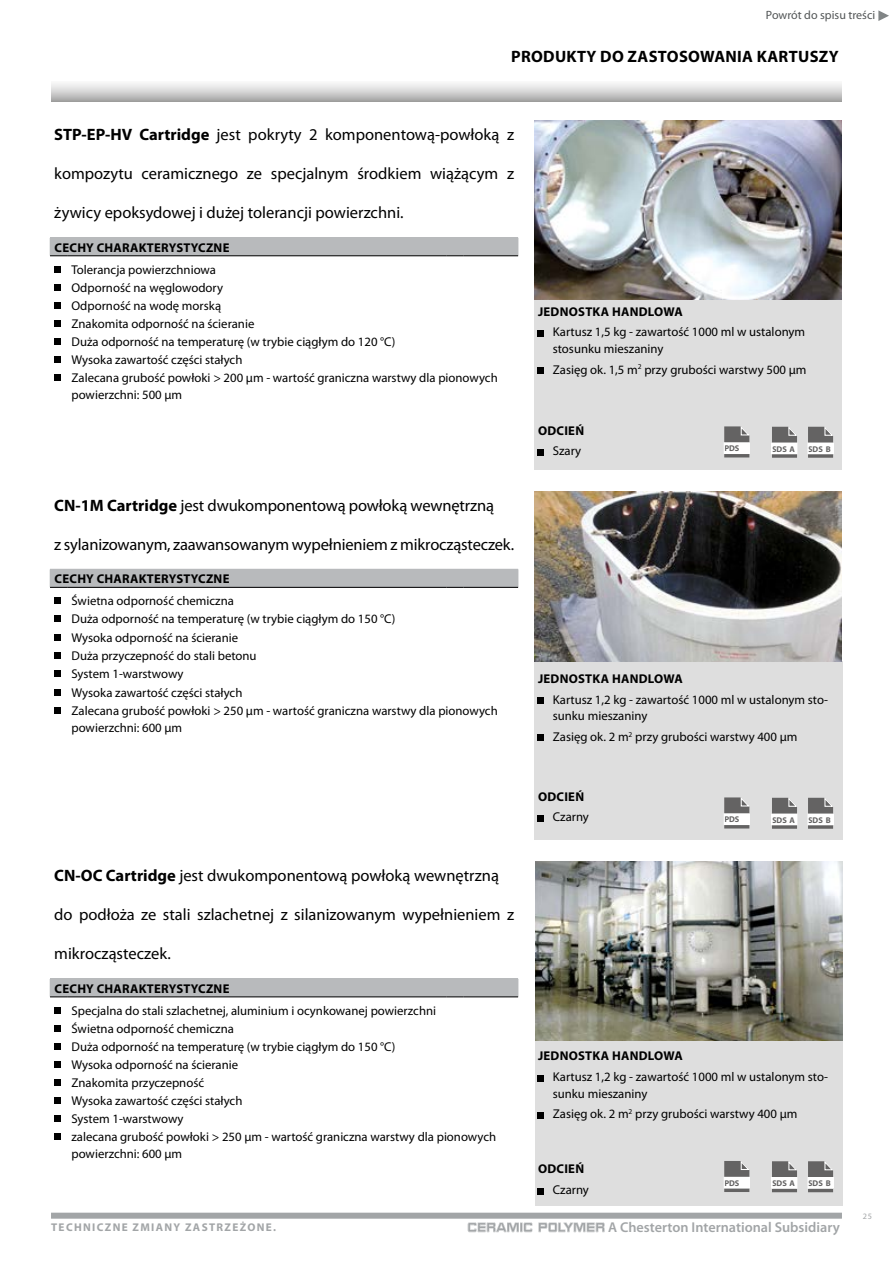
<style>
.page{position:relative;width:893px;height:1263px;background:#fff}
.page>*{position:absolute;margin:0;border:0;box-sizing:border-box;transform-origin:0 0}
.t1{font:16.5px "Myriad Pro";color:#000}
.t2{font:700 16.5px "Myriad Pro";letter-spacing:.02em;color:#000}
.t3{font:600 14.25px "Myriad Pro";color:#a2a5a7}
.t4{font:12.75px/18px "Myriad Pro";color:#000}
.t5{font:700 12.75px "Myriad Pro";letter-spacing:.02em;color:#000}
.t6{font:12px "Myriad Pro";color:#525556}
.t7{font:700 11.25px "Myriad Pro";letter-spacing:.12em;color:#a2a5a7}
.t8{font:700 8.4px "Myriad Pro";color:#646363}
.t9{font:700 8.25px "Myriad Pro";color:#646363}
.t10{font:8.25px "Myriad Pro";color:#a2a5a7}
.s1{font-weight:700}
</style>
<div class="page">
<div style="left:534px;top:299px;width:308px;height:170px;background:#dedede"></div>
<div style="left:534px;top:662px;width:309px;height:178px;background:#dedede"></div>
<div style="left:535px;top:1035px;width:308px;height:170px;background:#dedede"></div>
<img style="left:534px;top:121px;width:308px;height:178px">
<img style="left:534px;top:492px;width:308px;height:170px">
<img style="left:535px;top:862px;width:308px;height:178px">
<svg style="left:772px;top:426px;width:26px;height:32px"></svg>
<svg style="left:724px;top:426px;width:26px;height:31px"></svg>
<svg style="left:808px;top:426px;width:26px;height:32px"></svg>
<svg style="left:772px;top:797px;width:26px;height:32px"></svg>
<svg style="left:724px;top:797px;width:26px;height:31px"></svg>
<svg style="left:808px;top:797px;width:26px;height:32px"></svg>
<svg style="left:772px;top:1161px;width:26px;height:31px"></svg>
<svg style="left:724px;top:1161px;width:26px;height:31px"></svg>
<svg style="left:808px;top:1161px;width:26px;height:31px"></svg>
<div style="left:50px;top:238px;width:468px;height:18px;background:#b8babc"></div>
<hr style="left:67px;top:237px;width:379px;height:1px;background:#b8babc">
<svg style="left:446px;top:237px;width:17px;height:1px"></svg>
<hr style="left:463px;top:237px;width:55px;height:1px;background:#b8babc">
<svg style="left:518px;top:238px;width:1px;height:18px"></svg>
<svg style="left:50px;top:237px;width:17px;height:20px"></svg>
<hr style="left:67px;top:256px;width:379px;height:1px;background:#000">
<svg style="left:446px;top:256px;width:17px;height:1px"></svg>
<hr style="left:463px;top:256px;width:55px;height:1px;background:#000">
<svg style="left:54px;top:266px;width:6px;height:6px"></svg>
<svg style="left:54px;top:284px;width:6px;height:6px"></svg>
<svg style="left:54px;top:302px;width:6px;height:6px"></svg>
<svg style="left:54px;top:321px;width:6px;height:6px"></svg>
<svg style="left:54px;top:339px;width:6px;height:6px"></svg>
<svg style="left:54px;top:357px;width:6px;height:6px"></svg>
<svg style="left:54px;top:375px;width:6px;height:6px"></svg>
<div style="left:50px;top:569px;width:468px;height:18px;background:#b8babc"></div>
<svg style="left:518px;top:569px;width:1px;height:18px"></svg>
<svg style="left:50px;top:586px;width:17px;height:2px"></svg>
<hr style="left:67px;top:587px;width:379px;height:1px;background:#000">
<svg style="left:446px;top:587px;width:17px;height:1px"></svg>
<hr style="left:463px;top:587px;width:55px;height:1px;background:#000">
<svg style="left:54px;top:598px;width:6px;height:6px"></svg>
<svg style="left:54px;top:616px;width:6px;height:6px"></svg>
<svg style="left:54px;top:634px;width:6px;height:6px"></svg>
<svg style="left:54px;top:652px;width:6px;height:6px"></svg>
<svg style="left:54px;top:670px;width:6px;height:6px"></svg>
<svg style="left:54px;top:690px;width:6px;height:6px"></svg>
<svg style="left:54px;top:708px;width:6px;height:6px"></svg>
<div style="left:50px;top:979px;width:468px;height:18px;background:#b8babc"></div>
<hr style="left:67px;top:978px;width:379px;height:1px;background:#b8babc">
<svg style="left:446px;top:978px;width:17px;height:1px"></svg>
<hr style="left:463px;top:978px;width:55px;height:1px;background:#b8babc">
<svg style="left:518px;top:979px;width:1px;height:18px"></svg>
<svg style="left:50px;top:978px;width:17px;height:20px"></svg>
<hr style="left:67px;top:997px;width:379px;height:1px;background:#000">
<svg style="left:446px;top:997px;width:17px;height:1px"></svg>
<hr style="left:463px;top:997px;width:55px;height:1px;background:#000">
<svg style="left:54px;top:1007px;width:6px;height:6px"></svg>
<svg style="left:54px;top:1025px;width:6px;height:6px"></svg>
<svg style="left:54px;top:1043px;width:6px;height:6px"></svg>
<svg style="left:54px;top:1062px;width:6px;height:6px"></svg>
<svg style="left:54px;top:1080px;width:6px;height:6px"></svg>
<svg style="left:54px;top:1098px;width:6px;height:6px"></svg>
<svg style="left:54px;top:1116px;width:6px;height:6px"></svg>
<svg style="left:54px;top:1134px;width:6px;height:6px"></svg>
<svg style="left:538px;top:330px;width:6px;height:6px"></svg>
<svg style="left:538px;top:368px;width:6px;height:6px"></svg>
<svg style="left:538px;top:449px;width:6px;height:6px"></svg>
<svg style="left:538px;top:697px;width:6px;height:6px"></svg>
<svg style="left:538px;top:735px;width:6px;height:6px"></svg>
<svg style="left:538px;top:815px;width:6px;height:6px"></svg>
<svg style="left:538px;top:1075px;width:6px;height:6px"></svg>
<svg style="left:538px;top:1112px;width:6px;height:6px"></svg>
<svg style="left:538px;top:1188px;width:6px;height:6px"></svg>
<svg style="left:51px;top:83px;width:791px;height:18px;background:#d1d1d1"></svg>
<div style="left:51px;top:1213px;width:791px;height:6px;background:#a2a5a7"></div>
<svg style="left:468px;top:1222px;width:64px;height:10px"></svg>
<svg style="left:538px;top:1222px;width:67px;height:10px"></svg>
<svg style="left:878px;top:10px;width:11px;height:11px"></svg>
<p class="t6" style="left:766px;top:8px;width:111px">Powrót do spisu treści</p>
<p class="t2" style="left:511px;top:45px;width:329px">PRODUKTY DO ZASTOSOWANIA KARTUSZY</p>
<p class="t1" style="left:54px;top:124px;width:461px"><span class="s1">STP-EP-HV Cartridge</span> jest pokryty 2 komponentową-powłoką z</p>
<p class="t1" style="left:54px;top:163px;width:461px">kompozytu ceramicznego ze specjalnym środkiem wiążącym z</p>
<p class="t1" style="left:54px;top:202px;width:351px">żywicy epoksydowej i dużej tolerancji powierzchni.</p>
<p class="t5" style="left:55px;top:239px;width:176px">CECHY CHARAKTERYSTYCZNE</p>
<p class="t4" style="left:71px;top:260px;width:428px">Tolerancja powierzchniowa<br>Odporność na węglowodory<br>Odporność na wodę morską<br>Znakomita odporność na ścieranie<br>Duża odporność na temperaturę (w trybie ciągłym do 120 °C)<br>Wysoka zawartość części stałych<br>Zalecana grubość powłoki &gt; 200 µm - wartość graniczna warstwy dla pionowych</p>
<p class="t4" style="left:71px;top:385px;width:112px">powierzchni: 500 µm</p>
<p class="t1" style="left:54px;top:495px;width:441px"><span class="s1">CN-1M Cartridge</span> jest dwukomponentową powłoką wewnętrzną</p>
<p class="t1" style="left:54px;top:534px;width:461px">z sylanizowanym, zaawansowanym wypełnieniem z mikrocząsteczek.</p>
<p class="t5" style="left:55px;top:570px;width:176px">CECHY CHARAKTERYSTYCZNE</p>
<p class="t4" style="left:71px;top:592px;width:326px">Świetna odporność chemiczna<br>Duża odporność na temperaturę (w trybie ciągłym do 150 °C)<br>Wysoka odporność na ścieranie<br>Duża przyczepność do stali betonu<br>System 1-warstwowy</p>
<p class="t4" style="left:71px;top:684px;width:428px">Wysoka zawartość części stałych<br>Zalecana grubość powłoki &gt; 250 µm - wartość graniczna warstwy dla pionowych</p>
<p class="t4" style="left:71px;top:718px;width:112px">powierzchni: 600 µm</p>
<p class="t1" style="left:54px;top:865px;width:446px"><span class="s1">CN-OC Cartridge</span> jest dwukomponentową powłoką wewnętrzną</p>
<p class="t1" style="left:54px;top:904px;width:461px">do podłoża ze stali szlachetnej z silanizowanym wypełnieniem z</p>
<p class="t1" style="left:54px;top:943px;width:118px">mikrocząsteczek.</p>
<p class="t5" style="left:55px;top:980px;width:176px">CECHY CHARAKTERYSTYCZNE</p>
<p class="t4" style="left:71px;top:1001px;width:426px">Specjalna do stali szlachetnej, aluminium i ocynkowanej powierzchni<br>Świetna odporność chemiczna<br>Duża odporność na temperaturę (w trybie ciągłym do 150 °C)<br>Wysoka odporność na ścieranie<br>Znakomita przyczepność<br>Wysoka zawartość części stałych<br>System 1-warstwowy<br>zalecana grubość powłoki &gt; 250 µm - wartość graniczna warstwy dla pionowych</p>
<p class="t4" style="left:71px;top:1144px;width:112px">powierzchni: 600 µm</p>
<p class="t7" style="left:51px;top:1220px;width:226px">TECHNICZNE ZMIANY ZASTRZEŻONE.</p>
<p class="t5" style="left:538px;top:303px;width:146px">JEDNOSTKA HANDLOWA</p>
<p class="t4" style="left:553px;top:324px;width:254px;line-height:16.5px">Kartusz 1,5 kg - zawartość 1000 ml w ustalonym stosunku mieszaniny</p>
<p class="t4" style="left:553px;top:360px;width:255px">Zasięg ok. 1,5 m<sup>2</sup> przy grubości warstwy 500 µm</p>
<p class="t5" style="left:538px;top:422px;width:48px">ODCIEŃ</p>
<p class="t4" style="left:553px;top:442px;width:30px">Szary</p>
<p class="t8" style="left:724px;top:443px;width:17px">PDS</p>
<p class="t9" style="left:772px;top:443px;width:25px">SDS A</p>
<p class="t9" style="left:808px;top:443px;width:24px">SDS B</p>
<p class="t5" style="left:538px;top:670px;width:146px">JEDNOSTKA HANDLOWA</p>
<p class="t4" style="left:553px;top:691px;width:277px;line-height:16.5px">Kartusz 1,2 kg - zawartość 1000 ml w ustalonym sto&shy;sunku mieszaniny</p>
<p class="t4" style="left:553px;top:727px;width:246px">Zasięg ok. 2 m<sup>2</sup> przy grubości warstwy 400 µm</p>
<p class="t5" style="left:538px;top:788px;width:48px">ODCIEŃ</p>
<p class="t4" style="left:553px;top:808px;width:38px">Czarny</p>
<p class="t8" style="left:724px;top:814px;width:17px">PDS</p>
<p class="t9" style="left:772px;top:814px;width:25px">SDS A</p>
<p class="t9" style="left:808px;top:814px;width:24px">SDS B</p>
<p class="t5" style="left:538px;top:1048px;width:146px">JEDNOSTKA HANDLOWA</p>
<p class="t4" style="left:553px;top:1068px;width:277px;line-height:16.5px">Kartusz 1,2 kg - zawartość 1000 ml w ustalonym sto&shy;sunku mieszaniny</p>
<p class="t4" style="left:553px;top:1105px;width:246px">Zasięg ok. 2 m<sup>2</sup> przy grubości warstwy 400 µm</p>
<p class="t5" style="left:538px;top:1161px;width:48px">ODCIEŃ</p>
<p class="t4" style="left:553px;top:1181px;width:38px">Czarny</p>
<p class="t8" style="left:724px;top:1177px;width:17px">PDS</p>
<p class="t9" style="left:772px;top:1178px;width:25px">SDS A</p>
<p class="t9" style="left:808px;top:1178px;width:24px">SDS B</p>
<p class="t3" style="left:608px;top:1218px;width:233px">A Chesterton International Subsidiary</p>
<p class="t10" style="left:863px;top:1211px;width:11px">25</p>
</div>
